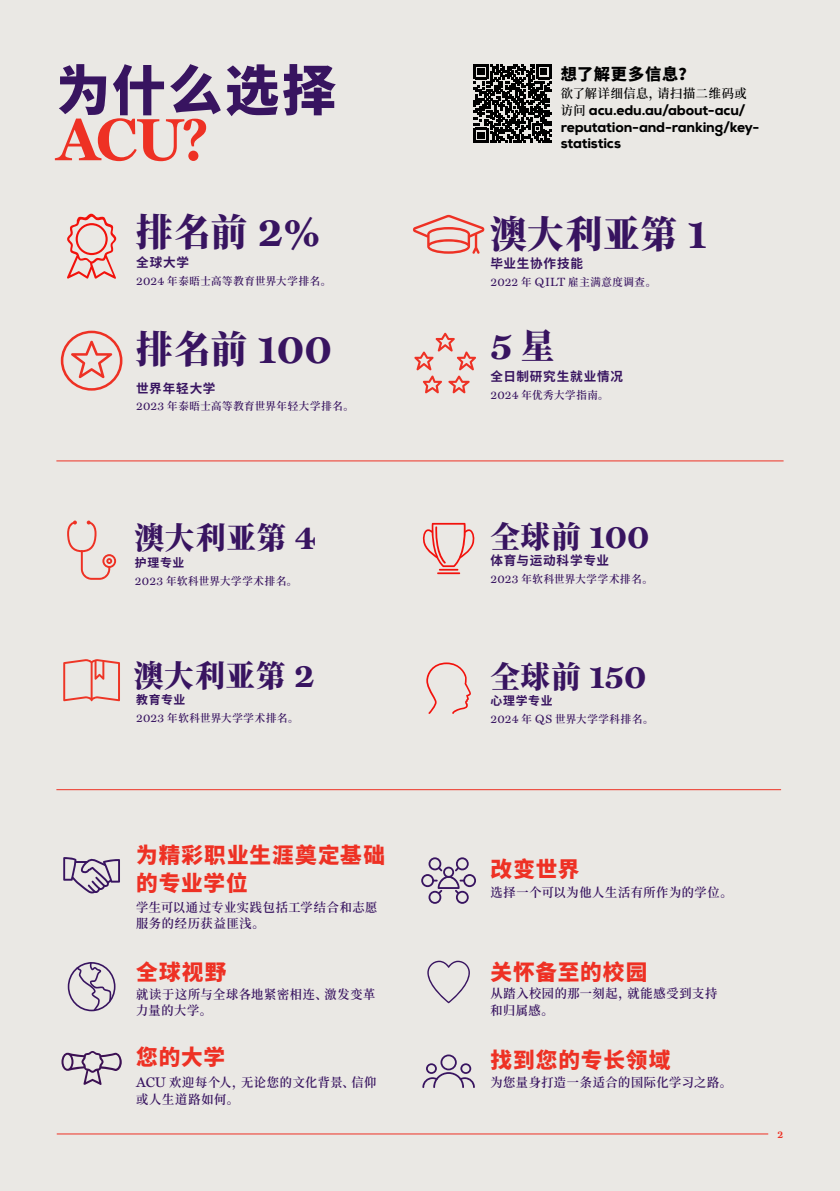
<style>
.page{position:relative;width:840px;height:1191px;background:#fff}
.page>*{position:absolute;margin:0;border:0;box-sizing:border-box;transform-origin:0 0}
.t1{font:700 60px "Miller Text";color:#ee3124}
.t2{font:900 54px "Noto Sans CJ Ksc";letter-spacing:.045em;color:#381460}
.t3{font:700 38.6px "Miller Text";color:#381460}
.t4{font:900 37.8px "Noto Serif CJ Ksc";letter-spacing:.025em;color:#381460}
.t5{font:900 30.6px "Noto Serif CJ Ksc";letter-spacing:.025em;color:#381460}
.t6{font:900 21.6px/28px "Noto Sans CJ Ksc";letter-spacing:.05em;color:#ee3124}
.t7{font:900 16.2px "Noto Sans CJ Ksc";letter-spacing:.045em;color:#000}
.t8{font:800 14px/16.8px "Nexa";letter-spacing:-.015em;color:#000}
.t9{font:600 12.6px/16.8px "Noto Serif CJ Ksc";letter-spacing:.05em;color:#381460}
.t10{font:700 12.6px "Noto Sans CJ Ksc";letter-spacing:.06em;color:#381460}
.t11{font:600 12.6px "Noto Serif CJ Ksc";letter-spacing:.05em;color:#000}
.t12{font:700 11.8px "Noto Sans CJ Ksc";letter-spacing:.055em;color:#381460}
.t13{font:600 10.8px "Noto Serif CJ Ksc";letter-spacing:.065em;color:#381460}
.t14{font:700 9.4px "Miller Text";color:#ee3124}
.s1{font-family:"Noto Serif CJ Ksc";font-weight:900;font-size:54px}
.s2{font-family:"Miller Text";font-weight:700;font-size:42px}
.s3{font-family:"Miller Text";font-weight:400;font-size:12px}
.s4{font-family:"Noto Serif CJ Ksc";font-weight:600;font-size:12.6px}
.s5{font-family:"Noto Serif CJ Ksc";font-weight:900;font-size:34.8px}
.s6{font-family:"Miller Text";font-weight:700;font-size:34px}
.s7{font-family:"Miller Text";font-weight:400;font-size:14px}
</style>
<div class="page">
<div style="left:0;top:0;width:839px;height:1191px;background:#eae8e4"></div>
<svg style="left:473px;top:64px;width:78px;height:78px"></svg>
<svg style="left:414px;top:332px;width:62px;height:61px"></svg>
<svg style="left:61px;top:331px;width:61px;height:60px"></svg>
<svg style="left:412px;top:215px;width:72px;height:39px"></svg>
<svg style="left:67px;top:214px;width:49px;height:65px"></svg>
<hr style="left:56px;top:460px;width:727px;height:1px;background:#ee3124">
<svg style="left:63px;top:659px;width:57px;height:42px"></svg>
<svg style="left:67px;top:520px;width:49px;height:60px"></svg>
<hr style="left:437px;top:572px;width:23px;height:2px;background:#f2120c">
<svg style="left:422px;top:523px;width:53px;height:47px"></svg>
<svg style="left:426px;top:662px;width:44px;height:52px"></svg>
<hr style="left:56px;top:789px;width:724px;height:1px;background:#ee3124">
<svg style="left:63px;top:857px;width:57px;height:36px"></svg>
<svg style="left:68px;top:962px;width:47px;height:49px"></svg>
<svg style="left:422px;top:1054px;width:52px;height:34px"></svg>
<svg style="left:421px;top:857px;width:55px;height:47px"></svg>
<hr style="left:57px;top:1133px;width:710px;height:1px;background:#ee3124">
<svg style="left:61px;top:1051px;width:61px;height:34px"></svg>
<svg style="left:427px;top:960px;width:42px;height:43px"></svg>
<h2 class="t2" style="left:56px;top:60px;width:281px">为什么选择</h2>
<h1 class="t1" style="left:56px;top:92px;width:179px">ACU<span class="s1">？</span></h1>
<h3 class="t4" style="left:136px;top:210px;width:185px">排名前 <span class="s2">2%</span></h3>
<p class="t10" style="left:136px;top:255px;width:54px">全球大学</p>
<p class="t13" style="left:136px;top:275px;width:196px"><span class="s3">2024</span> 年泰晤士高等教育世界大学排名。</p>
<p class="t7" style="left:560px;top:65px;width:135px">想了解更多信息？</p>
<p class="t11" style="left:560px;top:86px;width:187px">欲了解详细信息，请扫描二维码或</p>
<p class="t8" style="left:560px;top:102px;width:200px"><span class="s4">访问</span> acu.edu.au/about-acu/ reputation-and-ranking/key&shy;statistics</p>
<h3 class="t4" style="left:490px;top:212px;width:218px">澳大利亚第 <span class="s2">1</span></h3>
<p class="t10" style="left:490px;top:257px;width:94px">毕业生协作技能</p>
<p class="t13" style="left:490px;top:276px;width:167px"><span class="s3">2022</span> 年 <span class="s3">QILT</span> 雇主满意度调查。</p>
<h3 class="t4" style="left:136px;top:328px;width:197px">排名前 <span class="s2">100</span></h3>
<h3 class="t3" style="left:490px;top:315px;width:66px">5 <span class="s5">星</span></h3>
<p class="t10" style="left:136px;top:381px;width:81px">世界年轻大学</p>
<p class="t13" style="left:136px;top:400px;width:219px"><span class="s3">2023</span> 年泰晤⼠⾼等教育世界年轻⼤学排名。</p>
<p class="t10" style="left:490px;top:369px;width:134px">全日制研究生就业情况</p>
<p class="t13" style="left:490px;top:389px;width:120px"><span class="s3">2024</span> 年优秀⼤学指南。</p>
<h3 class="t5" style="left:135px;top:520px;width:182px">澳大利亚第 <span class="s6">4</span></h3>
<p class="t12" style="left:135px;top:556px;width:51px">护理专业</p>
<p class="t13" style="left:135px;top:575px;width:164px"><span class="s3">2023</span> 年软科世界大学学术排名。</p>
<h3 class="t5" style="left:134px;top:659px;width:182px">澳大利亚第 <span class="s6">2</span></h3>
<p class="t12" style="left:136px;top:693px;width:51px">教育专业</p>
<p class="t13" style="left:136px;top:712px;width:164px"><span class="s3">2023</span> 年软科世界大学学术排名。</p>
<h3 class="t5" style="left:490px;top:520px;width:161px">全球前 <span class="s6">100</span></h3>
<p class="t10" style="left:490px;top:554px;width:120px">体育与运动科学专业</p>
<p class="t13" style="left:490px;top:573px;width:164px"><span class="s3">2023</span> 年软科世界大学学术排名。</p>
<h3 class="t5" style="left:490px;top:659px;width:157px">全球前 <span class="s6">150</span></h3>
<p class="t12" style="left:490px;top:694px;width:64px">心理学专业</p>
<p class="t13" style="left:490px;top:713px;width:164px"><span class="s3">2024</span> 年 <span class="s3">QS</span> 世界大学学科排名。</p>
<h3 class="t6" style="left:136px;top:841px;width:250px">为精彩职业生涯奠定基础的专业学位</h3>
<p class="t9" style="left:136px;top:898px;width:243px">学生可以通过专业实践包括工学结合和志愿服务的经历获益匪浅。</p>
<h3 class="t6" style="left:136px;top:958px;width:92px">全球视野</h3>
<p class="t9" style="left:136px;top:986px;width:240px">就读于这所与全球各地紧密相连、激发变革力量的大学。</p>
<h3 class="t6" style="left:136px;top:1043px;width:90px">您的大学</h3>
<p class="t9" style="left:136px;top:1074px;width:241px"><span class="s7">ACU</span> 欢迎每个人，无论您的文化背景、信仰或人生道路如何。</p>
<h3 class="t6" style="left:490px;top:855px;width:90px">改变世界</h3>
<p class="t9" style="left:490px;top:884px;width:243px">选择一个可以为他人生活有所作为的学位。</p>
<h3 class="t6" style="left:490px;top:958px;width:158px">关怀备至的校园</h3>
<p class="t9" style="left:490px;top:985px;width:228px">从踏入校园的那一刻起，就能感受到支持和归属感。</p>
<h3 class="t6" style="left:490px;top:1047px;width:181px">找到您的专长领域</h3>
<p class="t9" style="left:490px;top:1074px;width:243px">为您量身打造一条适合的国际化学习之路。</p>
<p class="t14" style="left:777px;top:1127px;width:7px">2</p>
</div>
